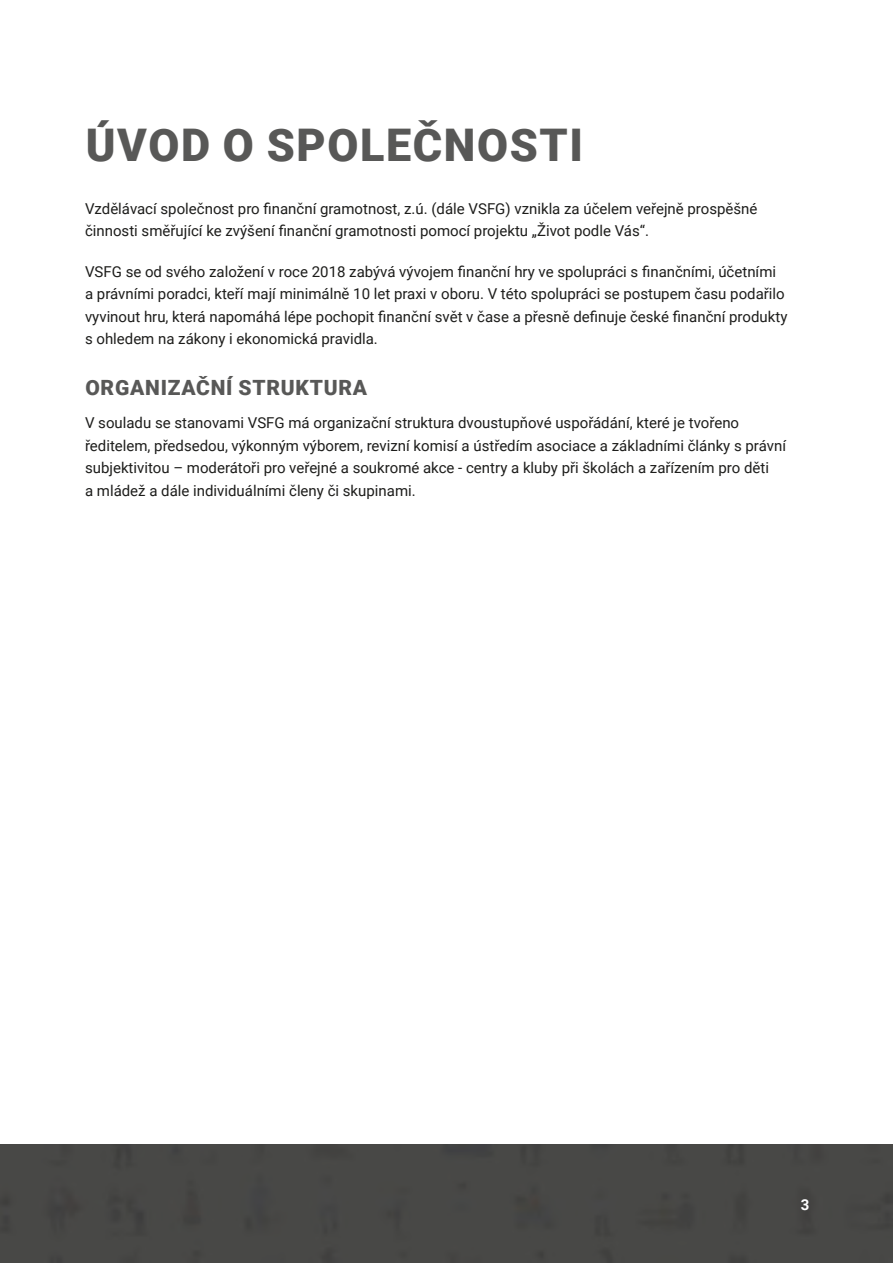
<style>
.page{position:relative;width:893px;height:1263px;background:#fff}
.page>*{position:absolute;margin:0;border:0;box-sizing:border-box;transform-origin:0 0}
.t1{font:900 45px "Roboto";letter-spacing:.035em;color:#585857}
.t2{font:900 21px "Roboto";letter-spacing:.035em;color:#585857}
.t3{font:15px/22.5px "Roboto";color:#1d1d1b}
.t4{font:700 15px "Roboto";color:#fff}
</style>
<div class="page">
<div style="left:0;top:1145px;width:893px;height:118px;background:#484846"></div>
<h1 class="t1" style="left:86px;top:128px;width:499px">ÚVOD O SPOLEČNOSTI</h1>
<p class="t3" style="left:85px;top:199px;width:674px">Vzdělávací společnost pro finanční gramotnost, z.ú. (dále VSFG) vznikla za účelem veřejně prospěšné činnosti směřující ke zvýšení finanční gramotnosti pomocí projektu „Život podle Vás“.</p>
<p class="t3" style="left:85px;top:262px;width:704px">VSFG se od svého založení v roce 2018 zabývá vývojem finanční hry ve spolupráci s finančními, účetními a právními poradci, kteří mají minimálně 10 let praxi v oboru. V této spolupráci se postupem času podařilo vyvinout hru, která napomáhá lépe pochopit finanční svět v čase a přesně definuje české finanční produkty s ohledem na zákony i ekonomická pravidla.</p>
<h2 class="t2" style="left:85px;top:380px;width:283px">ORGANIZAČNÍ STRUKTURA</h2>
<p class="t3" style="left:85px;top:413px;width:702px">V souladu se stanovami VSFG má organizační struktura dvoustupňové uspořádání, které je tvořeno ředitelem, předsedou, výkonným výborem, revizní komisí a ústředím asociace a základními články s právní subjektivitou – moderátoři pro veřejné a soukromé akce - centry a kluby při školách a zařízením pro děti<br>a mládež a dále individuálními členy či skupinami.</p>
<p class="t4" style="left:801px;top:1199px;width:10px">3</p>
</div>
